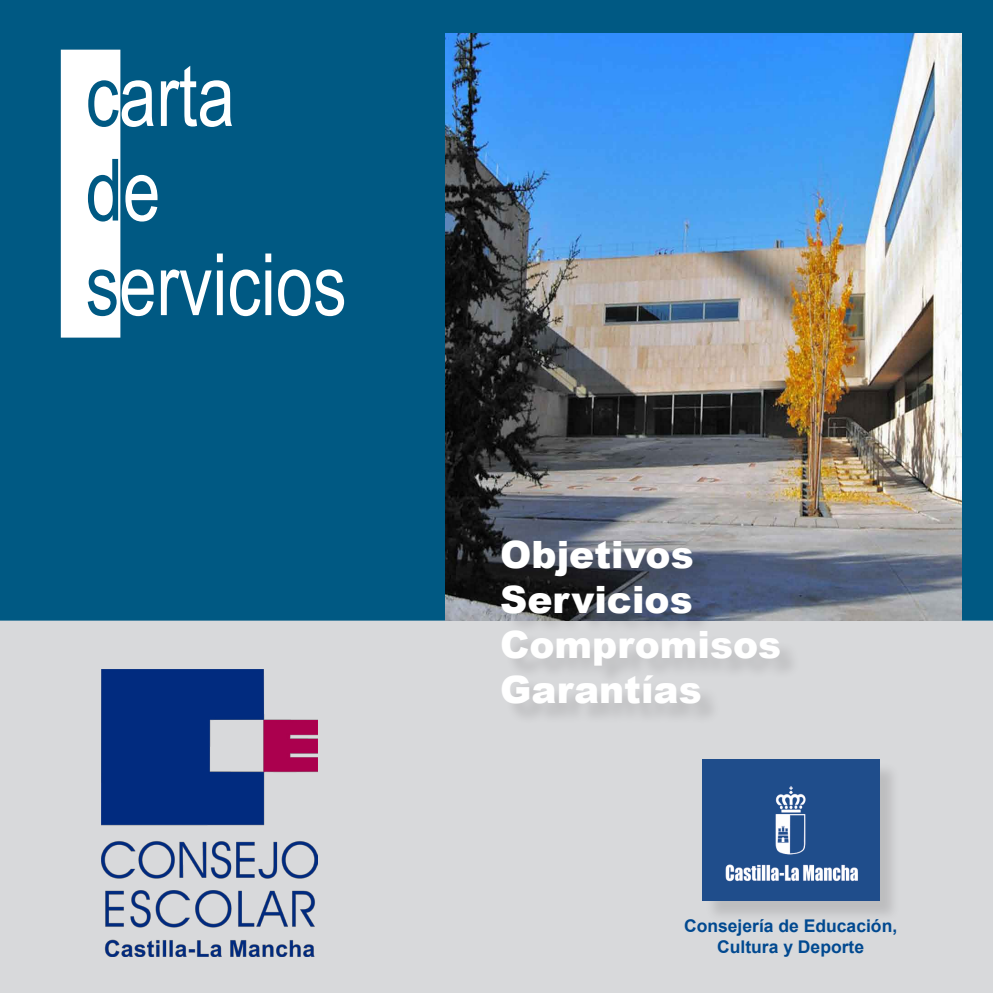
<style>
.page{position:relative;width:993px;height:993px;background:#fff}
.page>*{position:absolute;margin:0;border:0;box-sizing:border-box;transform-origin:0 0}
.t1{font:85.92px "Arial";color:#fff;scale:.78 1}
.t2{font:85.92px "Arial";color:#005983;scale:.78 1}
.t3{font:900 37.62px "Arial";color:#fff}
.t4{font:700 17.5px "Arial";color:#014990}
.s1{color:#005983}
.s2{color:#fff}
</style>
<div class="page">
<div style="left:0;top:0;width:992px;height:620px;background:#005983"></div>
<div style="left:1px;top:621px;width:990px;height:370px;background:#d8d9db"></div>
<div style="left:61px;top:50px;width:59px;height:287px;background:#fff"></div>
<div style="left:704px;top:761px;width:196px;height:161px;background:#231f20;opacity:.15"></div>
<img style="left:702px;top:759px;width:176px;height:141px">
<img style="left:445px;top:33px;width:515px;height:587px">
<img style="left:102px;top:669px;width:215px;height:287px">
<div style="left:504px;top:542px;width:296px;height:183px;background:#231f20;opacity:.15"></div>
<p class="t1" style="left:86px;top:39px;width:193px"><span class="s1">c</span>arta</p>
<p class="t2" style="left:86px;top:134px;width:97px">d<span class="s2">e</span></p>
<p class="t1" style="left:86px;top:228px;width:336px"><span class="s1">s</span>ervicios</p>
<p class="t3" style="left:500px;top:526px;width:195px">Objetivos</p>
<p class="t3" style="left:500px;top:572px;width:194px">Servicios</p>
<p class="t3" style="left:500px;top:617px;width:282px">Compromisos</p>
<p class="t3" style="left:500px;top:662px;width:203px">Garantías</p>
<p class="t4" style="left:683px;top:913px;width:214px">Consejería de Educación,</p>
<p class="t4" style="left:717px;top:934px;width:148px">Cultura y Deporte</p>
</div>
